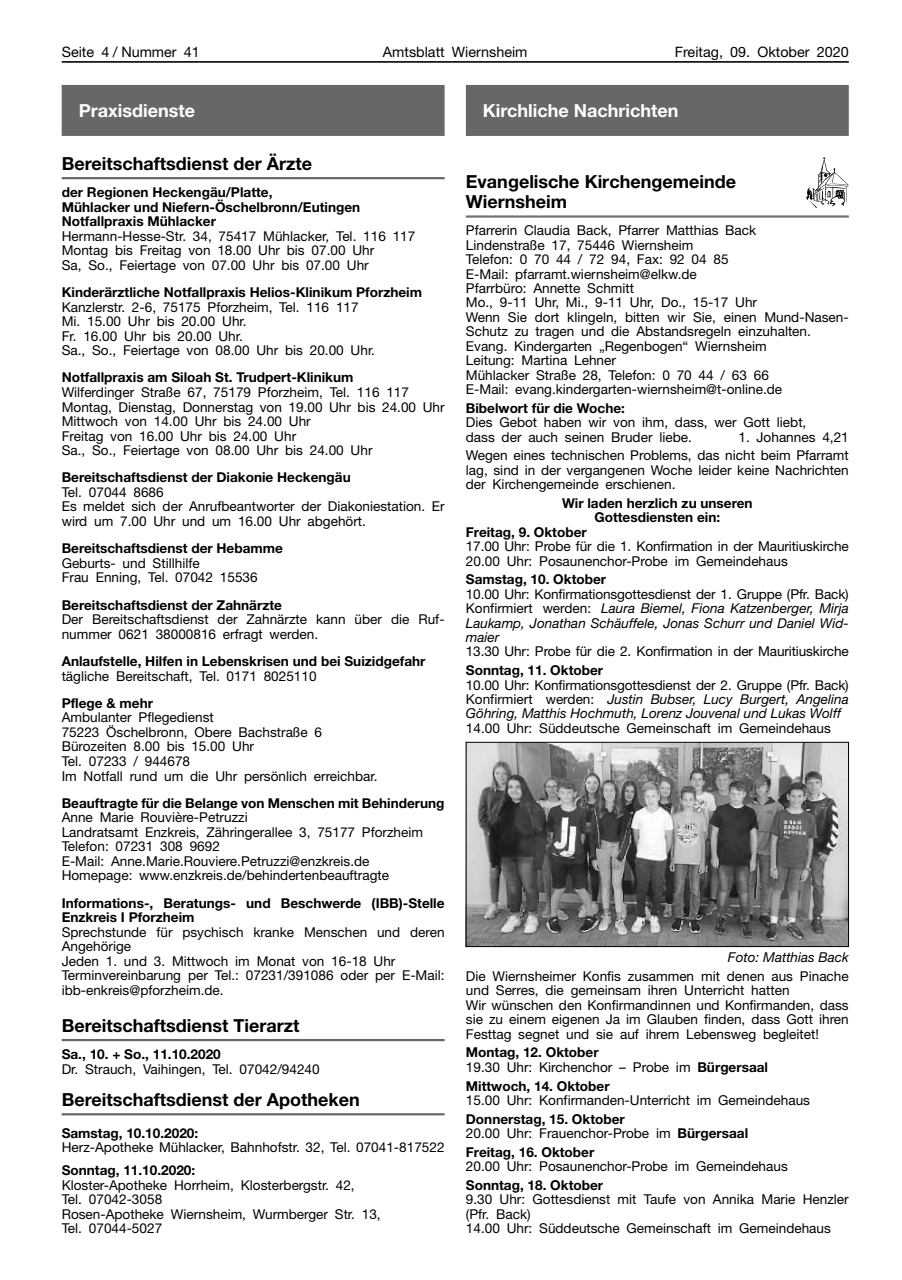
<style>
.page{position:relative;width:902px;height:1280px;background:#fff}
.page>*{position:absolute;margin:0;border:0;box-sizing:border-box;transform-origin:0 0}
.t1{font:700 18px/19.5px "Helvetica Neue";color:#000}
.t2{font:700 18px "Helvetica Neue";color:#fff}
.t3{font:14.4px "Helvetica Neue";color:#000}
.t4{font:13.65px/14.5px "Helvetica Neue";color:#000}
.t5{font:700 13.65px/14.5px "Helvetica Neue";color:#000}
.t6{font:italic 13.65px/14.4px "Helvetica Neue";color:#000;text-align:justify}
.s1{font-style:normal}
.s2{font-weight:700}
.s3{font-weight:400}
</style>
<div class="page">
<hr style="left:62px;top:61px;width:786px;height:2px;background:#000">
<div style="left:62px;top:85px;width:382px;height:51px;background:#676767"></div>
<hr style="left:62px;top:177px;width:382px;height:2px;background:#676767">
<hr style="left:62px;top:1039px;width:382px;height:2px;background:#676767">
<hr style="left:62px;top:1113px;width:382px;height:2px;background:#676767">
<div style="left:466px;top:85px;width:382px;height:51px;background:#676767"></div>
<hr style="left:466px;top:215px;width:382px;height:3px;background:#727272">
<svg style="left:806px;top:157px;width:42px;height:51px"></svg>
<img style="left:468px;top:744px;width:378px;height:201px">
<div style="left:466px;top:742px;width:382px;height:205px;border:1px solid #000"></div>
<p class="t3" style="left:62px;top:43px;width:140px">Seite 4 / Nummer 41</p>
<p class="t3" style="left:383px;top:43px;width:146px">Amtsblatt Wiernsheim</p>
<p class="t3" style="left:674px;top:43px;width:175px">Freitag, 09. Oktober 2020</p>
<h1 class="t2" style="left:79px;top:100px;width:118px">Praxisdienste</h1>
<h1 class="t1" style="left:62px;top:153px;width:252px">Bereitschaftsdienst der Ärzte</h1>
<p class="t5" style="left:62px;top:185px;width:300px">der Regionen Heckengäu/Platte,<br>Mühlacker und Niefern-Öschelbronn/Eutingen<br>Notfallpraxis Mühlacker</p>
<p class="t4" style="left:62px;top:228px;width:355px">Hermann-Hesse-Str. 34, 75417 Mühlacker, Tel. 116 117<br>Montag bis Freitag von 18.00 Uhr bis 07.00 Uhr<br>Sa, So., Feiertage von 07.00 Uhr bis 07.00 Uhr</p>
<p class="t5" style="left:62px;top:285px;width:362px">Kinderärztliche Notfallpraxis Helios-Klinikum Pforzheim</p>
<p class="t4" style="left:62px;top:299px;width:315px">Kanzlerstr. 2-6, 75175 Pforzheim, Tel. 116 117<br>Mi. 15.00 Uhr bis 20.00 Uhr.<br>Fr. 16.00 Uhr bis 20.00 Uhr.<br>Sa., So., Feiertage von 08.00 Uhr bis 20.00 Uhr.</p>
<p class="t5" style="left:62px;top:370px;width:293px">Notfallpraxis am Siloah St. Trudpert-Klinikum</p>
<p class="t4" style="left:62px;top:385px;width:384px">Wilferdinger Straße 67, 75179 Pforzheim, Tel. 116 117<br>Montag, Dienstag, Donnerstag von 19.00 Uhr bis 24.00 Uhr Mittwoch von 14.00 Uhr bis 24.00 Uhr<br>Freitag von 16.00 Uhr bis 24.00 Uhr<br>Sa., So., Feiertage von 08.00 Uhr bis 24.00 Uhr</p>
<p class="t5" style="left:62px;top:470px;width:290px">Bereitschaftsdienst der Diakonie Heckengäu</p>
<p class="t4" style="left:62px;top:485px;width:384px">Tel. 07044 8686<br>Es meldet sich der Anrufbeantworter der Diakoniestation. Er wird um 7.00 Uhr und um 16.00 Uhr abgehört.</p>
<p class="t5" style="left:62px;top:541px;width:223px">Bereitschaftsdienst der Hebamme</p>
<p class="t4" style="left:62px;top:555px;width:197px">Geburts- und Stillhilfe<br>Frau Enning, Tel. 07042 15536</p>
<p class="t5" style="left:62px;top:597px;width:222px">Bereitschaftsdienst der Zahnärzte</p>
<p class="t4" style="left:62px;top:612px;width:384px">Der Bereitschaftsdienst der Zahnärzte kann über die Ruf&shy;nummer 0621 38000816 erfragt werden.</p>
<p class="t5" style="left:62px;top:653px;width:365px">Anlaufstelle, Hilfen in Lebenskrisen und bei Suizidgefahr</p>
<p class="t4" style="left:62px;top:668px;width:256px">tägliche Bereitschaft, Tel. 0171 8025110</p>
<p class="t5" style="left:62px;top:695px;width:93px">Pflege &amp; mehr</p>
<p class="t4" style="left:62px;top:710px;width:317px">Ambulanter Pflegedienst<br>75223 Öschelbronn, Obere Bachstraße 6<br>Bürozeiten 8.00 bis 15.00 Uhr<br>Tel. 07233 / 944678<br>Im Notfall rund um die Uhr persönlich erreichbar.</p>
<p class="t5" style="left:62px;top:795px;width:384px">Beauftragte für die Belange von Menschen mit Behinderung</p>
<p class="t4" style="left:62px;top:810px;width:363px">Anne Marie Rouvière-Petruzzi<br>Landratsamt Enzkreis, Zähringerallee 3, 75177 Pforzheim Telefon: 07231 308 9692<br>E-Mail: Anne.Marie.Rouviere.Petruzzi@enzkreis.de Homepage: www.enzkreis.de/behindertenbeauftragte</p>
<p class="t5" style="left:62px;top:895px;width:384px">Informations-, Beratungs- und Beschwerde (IBB)-Stelle<br>Enzkreis I Pforzheim</p>
<p class="t4" style="left:62px;top:924px;width:384px">Sprechstunde für psychisch kranke Menschen und deren Angehörige<br>Jeden 1. und 3. Mittwoch im Monat von 16-18 Uhr Terminvereinbarung per Tel.: 07231/391086 oder per E-Mail: ibb-enkreis@pforzheim.de.</p>
<h1 class="t1" style="left:62px;top:1015px;width:239px">Bereitschaftsdienst Tierarzt</h1>
<p class="t5" style="left:62px;top:1046px;width:161px">Sa., 10. + So., 11.10.2020</p>
<p class="t4" style="left:62px;top:1061px;width:259px">Dr. Strauch, Vaihingen, Tel. 07042/94240</p>
<h1 class="t1" style="left:62px;top:1089px;width:299px">Bereitschaftsdienst der Apotheken</h1>
<p class="t5" style="left:62px;top:1125px;width:138px">Samstag, 10.10.2020:</p>
<p class="t4" style="left:62px;top:1140px;width:384px">Herz-Apotheke Mühlacker, Bahnhofstr. 32, Tel. 07041-817522</p>
<p class="t5" style="left:62px;top:1162px;width:135px">Sonntag, 11.10.2020:</p>
<p class="t4" style="left:62px;top:1177px;width:320px">Kloster-Apotheke Horrheim, Klosterbergstr. 42,<br>Tel. 07042-3058<br>Rosen-Apotheke Wiernsheim, Wurmberger Str. 13, Tel. 07044-5027</p>
<h1 class="t2" style="left:483px;top:100px;width:197px">Kirchliche Nachrichten</h1>
<h1 class="t1" style="left:466px;top:172px;width:271px">Evangelische Kirchengemeinde<br>Wiernsheim</h1>
<p class="t4" style="left:466px;top:223px;width:384px">Pfarrerin Claudia Back, Pfarrer Matthias Back<br>Lindenstraße 17, 75446 Wiernsheim<br>Telefon: 0 70 44 / 72 94, Fax: 92 04 85<br>E-Mail: pfarramt.wiernsheim@elkw.de<br>Pfarrbüro: Annette Schmitt<br>Mo., 9-11 Uhr, Mi., 9-11 Uhr, Do., 15-17 Uhr<br>Wenn Sie dort klingeln, bitten wir Sie, einen Mund-Nasen-Schutz zu tragen und die Abstandsregeln einzuhalten.<br>Evang. Kindergarten „Regenbogen“ Wiernsheim<br>Leitung: Martina Lehner<br>Mühlacker Straße 28, Telefon: 0 70 44 / 63 66<br>E-Mail: evang.kindergarten-wiernsheim@t-online.de</p>
<p class="t5" style="left:466px;top:400px;width:161px">Bibelwort für die Woche:</p>
<p class="t4" style="left:466px;top:415px;width:342px">Dies Gebot haben wir von ihm, dass, wer Gott liebt, dass der auch seinen Bruder liebe.</p>
<p class="t4" style="left:466px;top:427px;width:384px;line-height:18.8px;text-align:right">1. Johannes 4,21<br>Wegen eines technischen Problems, das nicht beim Pfarramt</p>
<p class="t4" style="left:466px;top:462px;width:384px">lag, sind in der vergangenen Woche leider keine Nachrichten der Kirchengemeinde erschienen.</p>
<p class="t5" style="left:562px;top:495px;width:192px">Wir laden herzlich zu unseren</p>
<p class="t5" style="left:594px;top:510px;width:127px">Gottesdiensten ein:</p>
<p class="t5" style="left:466px;top:524px;width:122px">Freitag, 9. Oktober</p>
<p class="t4" style="left:466px;top:539px;width:384px">17.00 Uhr: Probe für die 1. Konfirmation in der Mauritiuskirche<br>20.00 Uhr: Posaunenchor-Probe im Gemeindehaus</p>
<p class="t5" style="left:466px;top:572px;width:142px">Samstag, 10. Oktober</p>
<p class="t6" style="left:466px;top:586px;width:384px"><span class="s1">10.00 Uhr: Konfirmationsgottesdienst der 1. Gruppe (Pfr. Back)<br>Konfirmiert werden:</span> Laura Biemel, Fiona Katzenberger, Mirja Laukamp, Jonathan Schäuffele, Jonas Schurr und Daniel Wid&shy;maier</p>
<p class="t4" style="left:466px;top:644px;width:384px">13.30 Uhr: Probe für die 2. Konfirmation in der Mauritiuskirche</p>
<p class="t5" style="left:466px;top:663px;width:139px">Sonntag, 11. Oktober</p>
<p class="t6" style="left:466px;top:677px;width:384px"><span class="s1">10.00 Uhr: Konfirmationsgottesdienst der 2. Gruppe (Pfr. Back)<br>Konfirmiert werden:</span> Justin Bubser, Lucy Burgert, Angelina Göhring, Matthis Hochmuth, Lorenz Jouvenal und Lukas Wolff</p>
<p class="t4" style="left:466px;top:720px;width:366px">14.00 Uhr: Süddeutsche Gemeinschaft im Gemeindehaus</p>
<p class="t6" style="left:727px;top:950px;width:122px">Foto: Matthias Back</p>
<p class="t4" style="left:466px;top:969px;width:384px">Die Wiernsheimer Konfis zusammen mit denen aus Pinache und Serres, die gemeinsam ihren Unterricht hatten<br>Wir wünschen den Konfirmandinnen und Konfirmanden, dass sie zu einem eigenen Ja im Glauben finden, dass Gott ihren Festtag segnet und sie auf ihrem Lebensweg begleitet!</p>
<p class="t4" style="left:466px;top:1045px;width:304px"><span class="s2">Montag, 12. Oktober<br></span>19.30 Uhr: Kirchenchor – Probe im <span class="s2">Bürgersaal</span></p>
<p class="t5" style="left:466px;top:1078px;width:145px">Mittwoch, 14. Oktober</p>
<p class="t4" style="left:466px;top:1093px;width:345px">15.00 Uhr: Konfirmanden-Unterricht im Gemeindehaus</p>
<p class="t5" style="left:466px;top:1111px;width:284px">Donnerstag, 15. Oktober<br><span class="s3">20.00 Uhr: Frauenchor-Probe im</span> Bürgersaal</p>
<p class="t5" style="left:466px;top:1144px;width:130px">Freitag, 16. Oktober</p>
<p class="t4" style="left:466px;top:1159px;width:323px">20.00 Uhr: Posaunenchor-Probe im Gemeindehaus</p>
<p class="t5" style="left:466px;top:1177px;width:139px">Sonntag, 18. Oktober</p>
<p class="t4" style="left:466px;top:1192px;width:384px">9.30 Uhr: Gottesdienst mit Taufe von Annika Marie Henzler (Pfr. Back)<br>14.00 Uhr: Süddeutsche Gemeinschaft im Gemeindehaus</p>
</div>
